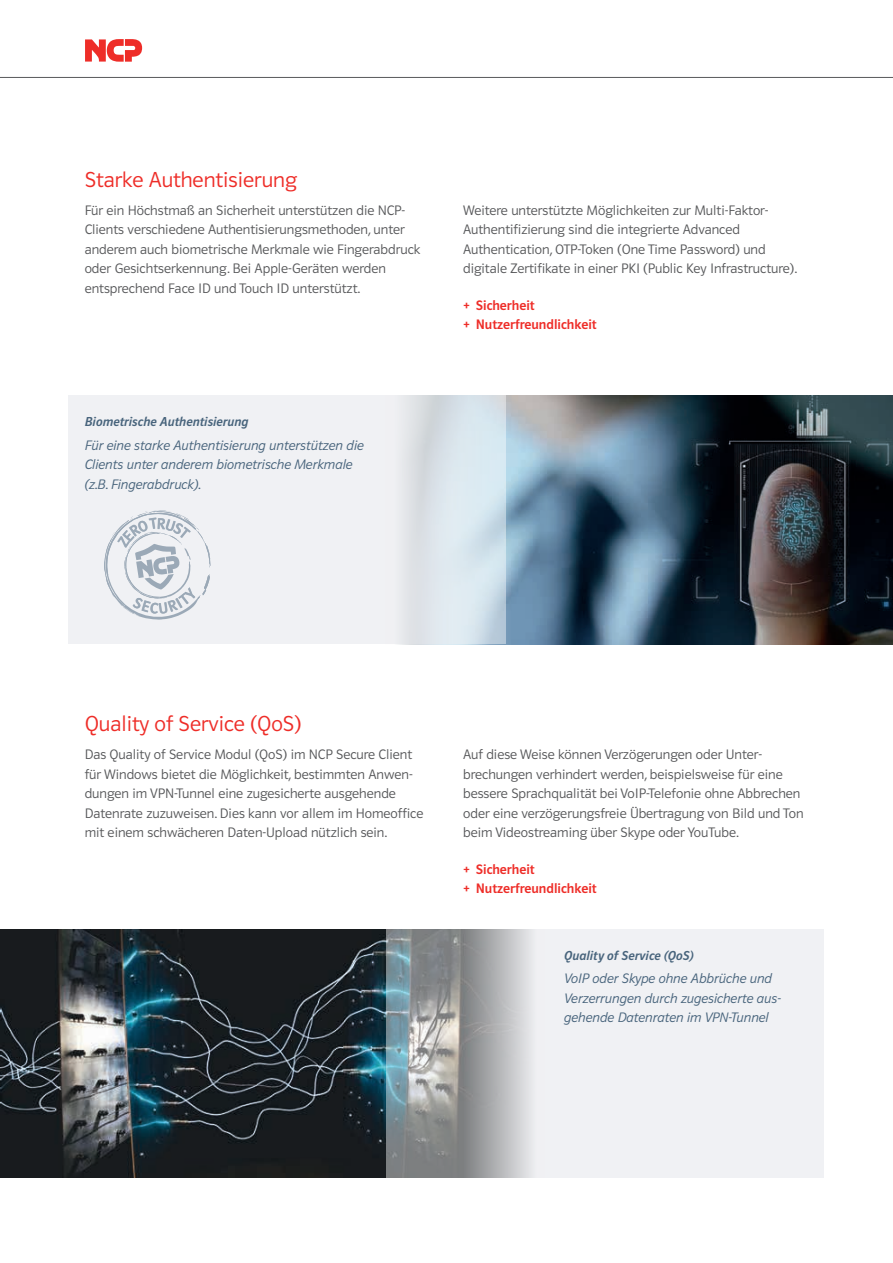
<style>
.page{position:relative;width:893px;height:1263px;background:#fff}
.page>*{position:absolute;margin:0;border:0;box-sizing:border-box;transform-origin:0 0}
.t1{font:22.5px "Polo 22 Leicht";color:#ee2d28}
.t2{font:14.25px/19.5px "Polo 22 Leicht";color:#57585a}
.t3{font:14.25px/19.5px "Polo 22 Leicht Kursiv";color:#48647c}
.t4{font:14.25px/19.5px "Polo 22 Krftg";color:#ee2d28}
.t5{font:13.5px "Polo 22 Krftg Kursiv";letter-spacing:.005em;color:#48647c}
</style>
<div class="page">
<img style="left:506px;top:395px;width:387px;height:249px">
<svg style="left:68px;top:395px;width:438px;height:249px;fill:#f0f1f4"></svg>
<img style="left:0;top:929px;width:386px;height:249px">
<svg style="left:386px;top:929px;width:438px;height:249px;fill:#f0f1f4"></svg>
<hr style="left:0;top:77px;width:893px;height:1px;background:#57585a">
<svg style="left:85px;top:39px;width:57px;height:23px"></svg>
<svg style="left:104px;top:510px;width:107px;height:110px"></svg>
<h1 class="t1" style="left:85px;top:167px;width:214px">Starke Authentisierung</h1>
<p class="t2" style="left:85px;top:201px;width:337px">Für ein Höchstmaß an Sicherheit unterstützen die NCP-Clients verschiedene Authentisierungsmethoden, unter anderem auch biometrische Merkmale wie Fingerabdruck oder Gesichtserkennung. Bei Apple-Geräten werden entsprechend Face ID und Touch ID unterstützt.</p>
<p class="t2" style="left:463px;top:200px;width:336px">Weitere unterstützte Möglichkeiten zur Multi-Faktor-Authentifizierung sind die integrierte Advanced Authentication, OTP-Token (One Time Password) und digitale Zertifikate in einer PKI (Public Key Infrastructure).</p>
<p class="t4" style="left:463px;top:296px;width:135px">+ Sicherheit<br>+ Nutzerfreundlichkeit</p>
<p class="t5" style="left:85px;top:414px;width:165px">Biometrische Authentisierung</p>
<p class="t3" style="left:85px;top:435px;width:281px">Für eine starke Authentisierung unterstützen die<br>Clients unter anderem biometrische Merkmale (z.B. Fingerabdruck).</p>
<h1 class="t1" style="left:85px;top:712px;width:218px">Quality of Service (QoS)</h1>
<p class="t2" style="left:85px;top:745px;width:340px">Das Quality of Service Modul (QoS) im NCP Secure Client für Windows bietet die Möglichkeit, bestimmten Anwen&shy;dungen im VPN-Tunnel eine zugesicherte ausgehende Datenrate zuzuweisen. Dies kann vor allem im Homeoffice mit einem schwächeren Daten-Upload nützlich sein.</p>
<p class="t2" style="left:463px;top:745px;width:342px">Auf diese Weise können Verzögerungen oder Unter&shy;brechungen verhindert werden, beispielsweise für eine bessere Sprachqualität bei VoIP-Telefonie ohne Abbrechen oder eine verzögerungsfreie Übertragung von Bild und Ton beim Videostreaming über Skype oder YouTube.</p>
<p class="t4" style="left:463px;top:859px;width:135px">+ Sicherheit<br>+ Nutzerfreundlichkeit</p>
<p class="t5" style="left:564px;top:948px;width:131px">Quality of Service (QoS)</p>
<p class="t3" style="left:564px;top:969px;width:218px">VoIP oder Skype ohne Abbrüche und<br>Verzerrungen durch zugesicherte aus&shy;gehende Datenraten im VPN-Tunnel</p>
</div>
